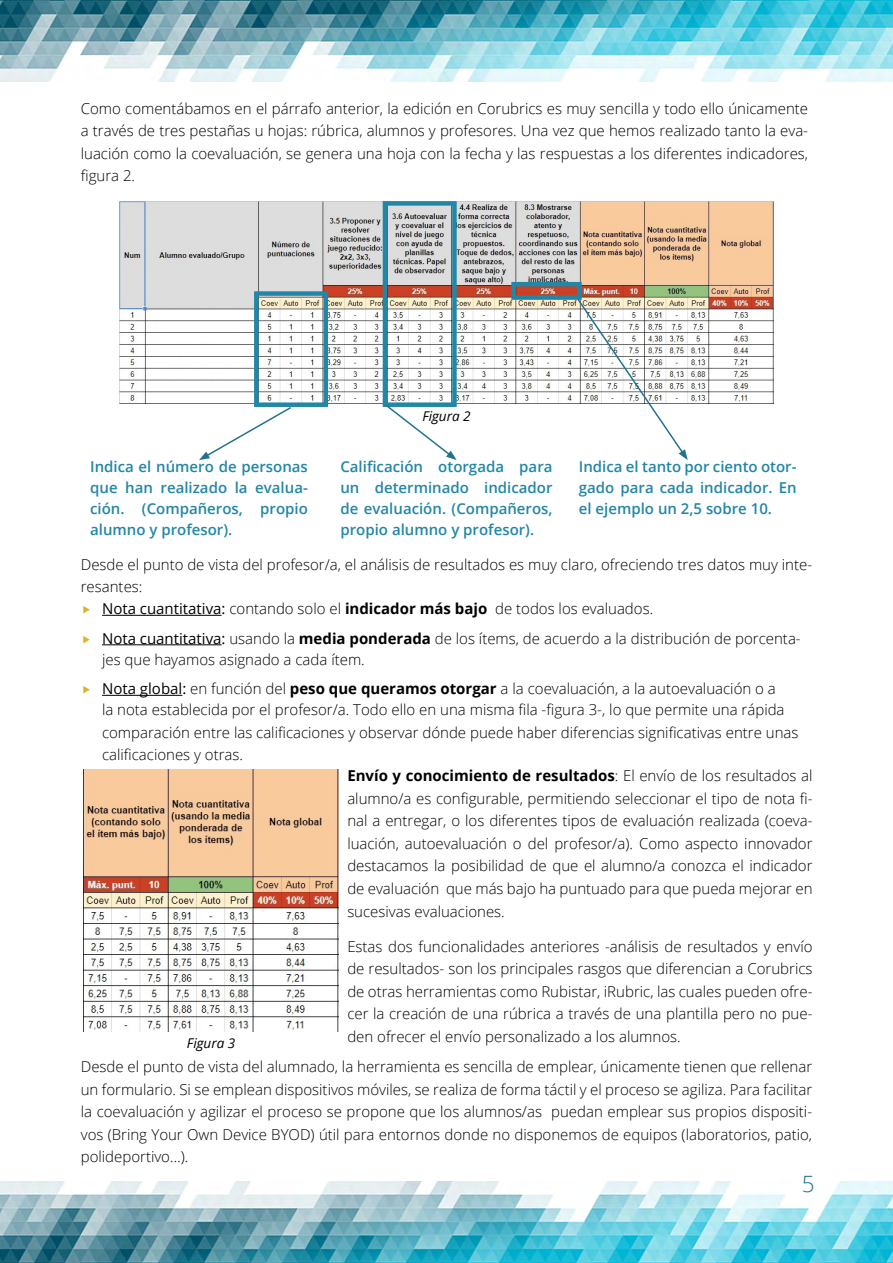
<style>
.page{position:relative;width:893px;height:1263px;background:#fff}
.page>*{position:absolute;margin:0;border:0;box-sizing:border-box;transform-origin:0 0}
.t1{font:300 22.5px "Open Sans";color:#22728e}
.t2{font:300 15px/22.5px "Open Sans";color:#000;text-align:justify}
.t3{font:600 15px/21px "Open Sans";color:#2286a6;text-align:justify}
.t4{font:700 15px "Open Sans";color:#000}
.t5{font:italic 13.5px "Open Sans";color:#000}
.s1{font-weight:400}
.s2{font-weight:700}
.s3{font-weight:300}
</style>
<div class="page">
<img style="left:0;top:0;width:893px;height:81px">
<img style="left:0;top:1182px;width:893px;height:81px">
<img style="left:120px;top:201px;width:653px;height:203px">
<div style="left:254px;top:291px;width:74px;height:116px;border:4px solid #2286a6"></div>
<div style="left:383px;top:201px;width:74px;height:206px;border:4px solid #2286a6"></div>
<div style="left:511px;top:282px;width:71px;height:18px;border:4px solid #2286a6"></div>
<svg style="left:385px;top:404px;width:72px;height:56px"></svg>
<svg style="left:576px;top:298px;width:112px;height:162px"></svg>
<svg style="left:199px;top:406px;width:93px;height:54px"></svg>
<hr style="left:102px;top:615px;width:120px;height:1px;background:#000">
<hr style="left:102px;top:644px;width:120px;height:1px;background:#000">
<hr style="left:102px;top:695px;width:80px;height:1px;background:#000">
<img style="left:84px;top:769px;width:254px;height:263px">
<p class="t2" style="left:81px;top:96px;width:729px">Como comentábamos en el párrafo anterior, la edición en Corubrics es muy sencilla y todo ello únicamente a través de tres pestañas u hojas: rúbrica, alumnos y profesores. Una vez que hemos realizado tanto la eva&shy;luación como la coevaluación, se genera una hoja con la fecha y las respuestas a los diferentes indicadores, figura 2.</p>
<p class="t5" style="left:422px;top:406px;width:50px">Figura 2</p>
<p class="t3" style="left:90px;top:455px;width:219px">Indica el número de personas que han realizado la evalua&shy;ción. (Compañeros, propio alumno y profesor).</p>
<p class="t3" style="left:340px;top:455px;width:214px">Calificación otorgada para un determinado indicador de evaluación. (Compañeros, propio alumno y profesor).</p>
<p class="t3" style="left:579px;top:455px;width:219px">Indica el tanto por ciento otor&shy;gado para cada indicador. En el ejemplo un 2,5 sobre 10.</p>
<p class="t2" style="left:81px;top:553px;width:733px">Desde el punto de vista del profesor/a, el análisis de resultados es muy claro, ofreciendo tres datos muy inte-</p>
<p class="t2" style="left:81px;top:575px;width:63px">resantes:</p>
<p class="t2" style="left:102px;top:597px;width:553px"><span class="s1">Nota cuantitativa:</span> contando solo el <span class="s2">indicador más bajo</span> de todos los evaluados.</p>
<p class="t2" style="left:102px;top:627px;width:700px;line-height:21px"><span class="s1">Nota cuantitativa:</span> usando la <span class="s2">media ponderada</span> de los ítems, de acuerdo a la distribución de porcenta&shy;jes que hayamos asignado a cada ítem.</p>
<p class="t2" style="left:102px;top:678px;width:684px;line-height:21px"><span class="s1">Nota global:</span> en función del <span class="s2">peso que queramos otorgar</span> a la coevaluación, a la autoevaluación o a la nota establecida por el profesor/a. Todo ello en una misma fila -figura 3-, lo que permite una rápida</p>
<p class="t2" style="left:102px;top:721px;width:698px">comparación entre las calificaciones y observar dónde puede haber diferencias significativas entre unas</p>
<p class="t2" style="left:102px;top:743px;width:143px">calificaciones y otras.</p>
<p class="t4" style="left:347px;top:765px;width:467px">Envío y conocimiento de resultados<span class="s3">: El envío de los resultados al</span></p>
<p class="t2" style="left:347px;top:787px;width:467px">alumno/a es configurable, permitiendo seleccionar el tipo de nota fi-</p>
<p class="t2" style="left:347px;top:809px;width:467px">nal a entregar, o los diferentes tipos de evaluación realizada (coeva-</p>
<p class="t2" style="left:347px;top:832px;width:467px">luación, autoevaluación o del profesor/a). Como aspecto innovador</p>
<p class="t2" style="left:347px;top:854px;width:467px">destacamos la posibilidad de que el alumno/a conozca el indicador</p>
<p class="t2" style="left:347px;top:877px;width:467px">de evaluación que más bajo ha puntuado para que pueda mejorar en</p>
<p class="t2" style="left:347px;top:899px;width:159px">sucesivas evaluaciones.</p>
<p class="t2" style="left:347px;top:935px;width:467px">Estas dos funcionalidades anteriores -análisis de resultados y envío de resultados- son los principales rasgos que diferencian a Corubrics de otras herramientas como Rubistar, iRubric, las cuales pueden ofre&shy;cer la creación de una rúbrica a través de una plantilla pero no pue&shy;den ofrecer el envío personalizado a los alumnos.</p>
<p class="t2" style="left:81px;top:1055px;width:733px">Desde el punto de vista del alumnado, la herramienta es sencilla de emplear, únicamente tienen que rellenar un formulario. Si se emplean dispositivos móviles, se realiza de forma táctil y el proceso se agiliza. Para facilitar la coevaluación y agilizar el proceso se propone que los alumnos/as puedan emplear sus propios dispositi&shy;vos (Bring Your Own Device BYOD) útil para entornos donde no disponemos de equipos (laboratorios, patio, polideportivo…).</p>
<p class="t5" style="left:187px;top:1033px;width:50px">Figura 3</p>
<h1 class="t1" style="left:802px;top:1168px;width:14px">5</h1>
</div>
